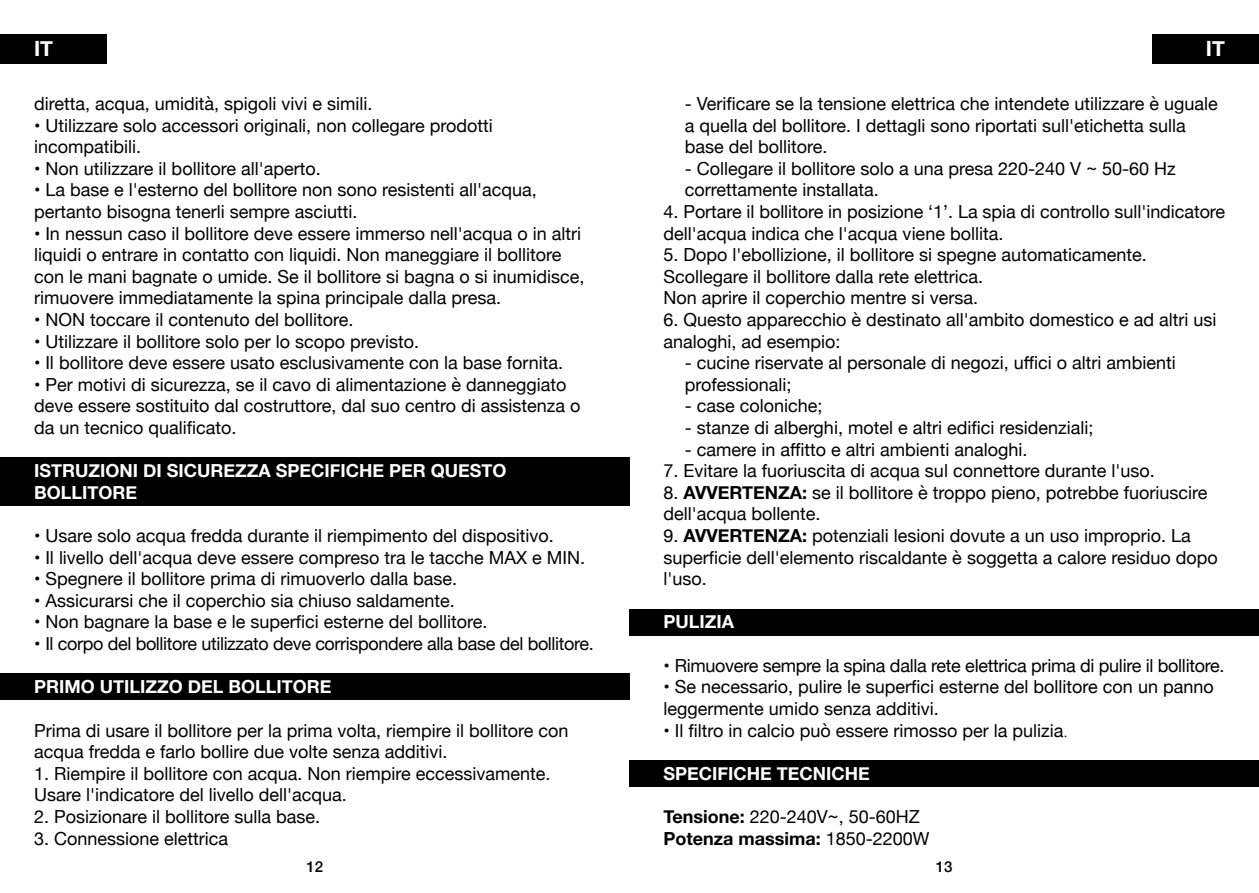
<style>
.page{position:relative;width:1259px;height:893px;background:#fff}
.page>*{position:absolute;margin:0;border:0;box-sizing:border-box;transform-origin:0 0}
.t1{font:700 21px "Helvetica Neue";color:#fff}
.t2{font:18px/21.6px "Helvetica Neue";color:#000}
.t3{font:700 18px/21.6px "Helvetica Neue";color:#fff}
.t4{font:18px "Helvetica Neue";letter-spacing:-.02em;color:#000}
.t5{font:500 15px "Helvetica Neue";color:#000}
.s1{font-weight:700}
.s2{font-family:"Adobe Song Std";font-weight:300}
</style>
<div class="page">
<div style="left:1152px;top:34px;width:107px;height:30px;background:#000"></div>
<div style="left:0;top:34px;width:106px;height:30px;background:#000"></div>
<div style="left:0;top:458px;width:629px;height:48px;background:#000"></div>
<div style="left:0;top:674px;width:629px;height:26px;background:#000"></div>
<div style="left:629px;top:609px;width:630px;height:26px;background:#000"></div>
<div style="left:629px;top:760px;width:630px;height:26px;background:#000"></div>
<p class="t1" style="left:34px;top:32px;width:21px">IT</p>
<p class="t1" style="left:1206px;top:32px;width:21px">IT</p>
<p class="t2" style="left:34px;top:94px;width:340px">diretta, acqua, umidità, spigoli vivi e simili.</p>
<p class="t2" style="left:34px;top:115px;width:460px">• Utilizzare solo accessori originali, non collegare prodotti incompatibili.</p>
<p class="t2" style="left:34px;top:159px;width:288px">• Non utilizzare il bollitore all'aperto.</p>
<p class="t2" style="left:34px;top:180px;width:504px">• La base e l'esterno del bollitore non sono resistenti all'acqua, pertanto bisogna tenerli sempre asciutti.</p>
<p class="t2" style="left:34px;top:223px;width:552px">• In nessun caso il bollitore deve essere immerso nell'acqua o in altri liquidi o entrare in contatto con liquidi. Non maneggiare il bollitore con le mani bagnate o umide. Se il bollitore si bagna o si inumidisce, rimuovere immediatamente la spina principale dalla presa.</p>
<p class="t2" style="left:34px;top:310px;width:321px">• NON toccare il contenuto del bollitore.</p>
<p class="t2" style="left:34px;top:331px;width:386px">• Utilizzare il bollitore solo per lo scopo previsto.</p>
<p class="t2" style="left:34px;top:353px;width:531px">• Il bollitore deve essere usato esclusivamente con la base fornita.</p>
<p class="t2" style="left:34px;top:375px;width:548px">• Per motivi di sicurezza, se il cavo di alimentazione è danneggiato deve essere sostituito dal costruttore, dal suo centro di assistenza o da un tecnico qualificato.</p>
<p class="t3" style="left:34px;top:460px;width:474px">ISTRUZIONI DI SICUREZZA SPECIFICHE PER QUESTO<br>BOLLITORE</p>
<p class="t2" style="left:34px;top:526px;width:521px">• Usare solo acqua fredda durante il riempimento del dispositivo.</p>
<p class="t2" style="left:34px;top:547px;width:553px">• Il livello dell'acqua deve essere compreso tra le tacche MAX e MIN.</p>
<p class="t2" style="left:34px;top:569px;width:425px">• Spegnere il bollitore prima di rimuoverlo dalla base.</p>
<p class="t2" style="left:34px;top:591px;width:422px">• Assicurarsi che il coperchio sia chiuso saldamente.</p>
<p class="t2" style="left:34px;top:612px;width:455px">• Non bagnare la base e le superfici esterne del bollitore.</p>
<p class="t4" style="left:34px;top:631px;width:561px">• Il corpo del bollitore utilizzato deve corrispondere alla base del bollitore.</p>
<p class="t3" style="left:34px;top:676px;width:299px">PRIMO UTILIZZO DEL BOLLITORE</p>
<p class="t2" style="left:34px;top:720px;width:536px">Prima di usare il bollitore per la prima volta, riempire il bollitore con acqua fredda e farlo bollire due volte senza additivi.</p>
<p class="t2" style="left:34px;top:763px;width:518px">1. Riempire il bollitore con acqua. Non riempire eccessivamente.<br>Usare l'indicatore del livello dell'acqua.</p>
<p class="t2" style="left:34px;top:807px;width:287px">2. Posizionare il bollitore sulla base.</p>
<p class="t2" style="left:34px;top:828px;width:196px">3. Connessione elettrica</p>
<p class="t2" style="left:685px;top:94px;width:535px">- Verificare se la tensione elettrica che intendete utilizzare è uguale a quella del bollitore. I dettagli sono riportati sull'etichetta sulla base del bollitore.</p>
<p class="t2" style="left:685px;top:159px;width:492px">- Collegare il bollitore solo a una presa 220-240 V ~ 50-60 Hz correttamente installata.</p>
<p class="t2" style="left:663px;top:202px;width:563px">4. Portare il bollitore in posizione ‘1’. La spia di controllo sull'indicatore dell'acqua indica che l'acqua viene bollita.</p>
<p class="t2" style="left:663px;top:245px;width:485px">5. Dopo l'ebollizione, il bollitore si spegne automaticamente.<br>Scollegare il bollitore dalla rete elettrica.<br>Non aprire il coperchio mentre si versa.</p>
<p class="t2" style="left:663px;top:310px;width:554px">6. Questo apparecchio è destinato all'ambito domestico e ad altri usi analoghi, ad esempio:</p>
<p class="t2" style="left:685px;top:353px;width:492px">- cucine riservate al personale di negozi, uffici o altri ambienti professionali;</p>
<p class="t2" style="left:685px;top:396px;width:139px">- case coloniche;</p>
<p class="t2" style="left:685px;top:418px;width:410px">- stanze di alberghi, motel e altri edifici residenziali;</p>
<p class="t2" style="left:685px;top:439px;width:344px">- camere in affitto e altri ambienti analoghi.</p>
<p class="t2" style="left:663px;top:461px;width:493px">7. Evitare la fuoriuscita di acqua sul connettore durante l'uso.</p>
<p class="t2" style="left:663px;top:483px;width:545px">8. <span class="s1">AVVERTENZA:</span> se il bollitore è troppo pieno, potrebbe fuoriuscire dell'acqua bollente.</p>
<p class="t2" style="left:663px;top:526px;width:556px">9. <span class="s1">AVVERTENZA:</span> potenziali lesioni dovute a un uso improprio. La superficie dell'elemento riscaldante è soggetta a calore residuo dopo l'uso.</p>
<p class="t3" style="left:663px;top:612px;width:72px">PULIZIA</p>
<p class="t2" style="left:663px;top:655px;width:562px">• Rimuovere sempre la spina dalla rete elettrica prima di pulire il bollitore.</p>
<p class="t2" style="left:663px;top:677px;width:552px">• Se necessario, pulire le superfici esterne del bollitore con un panno leggermente umido senza additivi.</p>
<p class="t2" style="left:663px;top:720px;width:406px">• Il filtro in calcio può essere rimosso per la pulizia<span class="s2">.</span></p>
<p class="t3" style="left:663px;top:763px;width:208px">SPECIFICHE TECNICHE</p>
<p class="t2" style="left:663px;top:807px;width:268px"><span class="s1">Tensione:</span> 220-240V~, 50-60HZ<br><span class="s1">Potenza massima:</span> 1850-2200W</p>
<p class="t5" style="left:306px;top:854px;width:18px">12</p>
<p class="t5" style="left:936px;top:854px;width:18px">13</p>
</div>
